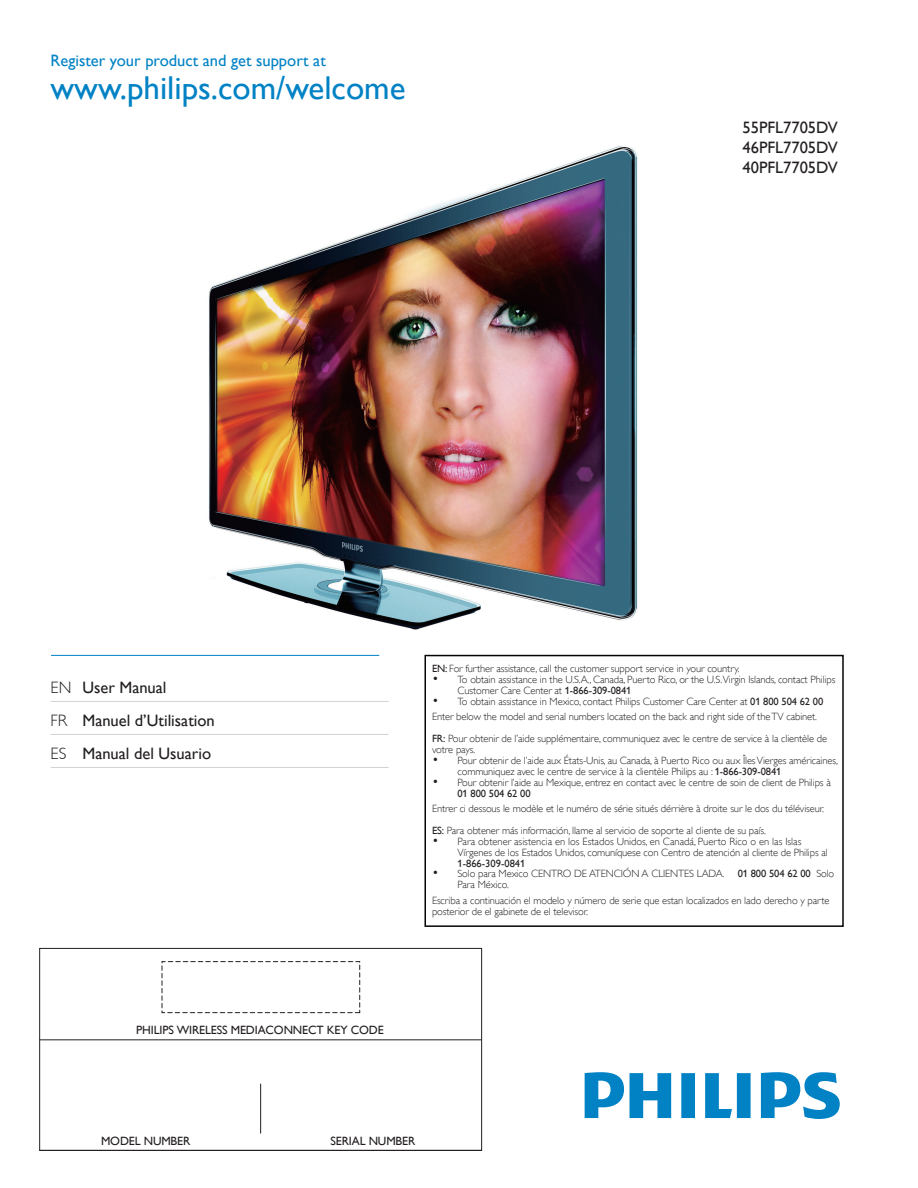
<style>
.page{position:relative;width:918px;height:1188px;background:#fff}
.page>*{position:absolute;margin:0;border:0;box-sizing:border-box;transform-origin:0 0}
.t1{font:33px "Gill Sans Alt One WGL";color:#0082c5}
.t2{font:16.5px/19.8px "Gill Sans Alt One WGL";color:#231f20;text-align:justify}
.t3{font:16.5px "Gill Sans Alt One WGL";color:#0082c5}
.t4{font:12px "Gill Sans Alt One WGL";letter-spacing:-.01em;color:#231f20}
.t5{font:10.5px/10.9px "Gill Sans Alt One WGL Light";letter-spacing:-.01em;color:#231f20}
.t6{font:10.5px "Gill Sans Alt One WGL";letter-spacing:-.005em;color:#231f20}
.s1{font-family:"Gill Sans Alt One WGL Light"}
.s2{font-family:"Gill Sans Alt One WGL"}
.s3{font-size:13.5px}
</style>
<div class="page">
<img style="left:209px;top:145px;width:429px;height:485px">
<div style="left:39px;top:948px;width:443px;height:203px;border:1px solid #231f20"></div>
<hr style="left:260px;top:1084px;width:1px;height:49px;background:#231f20">
<hr style="left:40px;top:1039px;width:442px;height:1px;background:#231f20">
<div style="left:162px;top:961px;width:198px;height:52px;border:1px dashed #231f20"></div>
<hr style="left:40px;top:1150px;width:442px;height:1px;background:#231f20">
<hr style="left:51px;top:655px;width:328px;height:1px;background:#0082c5">
<svg style="left:585px;top:1072px;width:255px;height:47px"></svg>
<hr style="left:51px;top:701px;width:338px;height:1px;background:#d1d2d4">
<hr style="left:51px;top:734px;width:338px;height:1px;background:#d1d2d4">
<hr style="left:51px;top:767px;width:338px;height:1px;background:#d1d2d4">
<div style="left:424px;top:655px;width:420px;height:272px;border:2px solid #040503"></div>
<h2 class="t3" style="left:51px;top:51px;width:277px">Register your product and get support at</h2>
<h1 class="t1" style="left:51px;top:68px;width:356px">www.philips.com/welcome</h1>
<h2 class="t2" style="left:742px;top:117px;width:97px">55PFL7 705DV 46PFL7 705DV 40PFL7 705DV</h2>
<h2 class="t2" style="left:51px;top:671px;width:166px;line-height:33px;text-align:left"><span class="s1">EN</span> User Manual<br><span class="s1">FR</span> Manuel d’Utilisation<br><span class="s1">ES</span> Manual del Usuario</h2>
<p class="t5" style="left:432px;top:663px;width:309px"><span class="s2">EN:</span> For further assistance, call the customer support service in your country.</p>
<p class="t5" style="left:458px;top:674px;width:379px;text-indent:-26px"><span class="s3">•</span> To obtain assistance in the U.S.A., Canada, Puerto Rico, or the U.S.Virgin Islands, contact Philips<br>Customer Care Center at <span class="s2">1-866-309-0841</span></p>
<p class="t5" style="left:432px;top:694px;width:393px;line-height:15.1px"><span class="s3">•</span> To obtain assistance in Mexico, contact Philips Customer Care Center at <span class="s2">01 800 504 62 00<br></span>Enter below the model and serial numbers located on the back and right side of the TV cabinet.</p>
<p class="t5" style="left:432px;top:733px;width:397px"><span class="s2">FR:</span> Pour obtenir de l’aide supplémentaire, communiquez avec le centre de service à la clientèle de votre pays.</p>
<p class="t5" style="left:458px;top:755px;width:382px;text-indent:-26px"><span class="s3">•</span> Pour obtenir de l’aide aux États-Unis, au Canada, à Puerto Rico ou aux Îles Vierges américaines, communiquez avec le centre de service à la clientèle Philips au : <span class="s2">1-866-309-0841</span></p>
<p class="t5" style="left:432px;top:777px;width:400px"><span class="s3">•</span> Pour obtenir l’aide au Mexique, entrez en contact avec le centre de soin de client de Philips à</p>
<p class="t6" style="left:458px;top:787px;width:75px">01 800 504 62 00</p>
<p class="t5" style="left:432px;top:797px;width:394px;line-height:21.9px">Entrer ci dessous le modèle et le numéro de série situés dérrière à droite sur le dos du téléviseur.<br><span class="s2">ES:</span> Para obtener más información, llame al servicio de soporte al cliente de su país.</p>
<p class="t5" style="left:458px;top:836px;width:372px;text-indent:-26px"><span class="s3">•</span> Para obtener asistencia en los Estados Unidos, en Canadá, Puerto Rico o en las Islas<br>Vírgenes de los Estados Unidos, comuníquese con Centro de atención al cliente de Philips al</p>
<p class="t6" style="left:458px;top:857px;width:69px">1-866-309-0841</p>
<p class="t5" style="left:458px;top:868px;width:378px;text-indent:-26px"><span class="s3">•</span> Solo para Mexico CENTRO DE ATENCIÓN A CLIENTES LADA. <span class="s2">01 800 504 62 00</span> Solo<br>Para México.</p>
<p class="t5" style="left:432px;top:895px;width:399px">Escriba a continuación el modelo y número de serie que estan localizados en lado derecho y parte posterior de el gabinete de el televisor.</p>
<p class="t4" style="left:136px;top:1023px;width:249px">PHILIPS WIRELESS MEDIACONNECT KEY CODE</p>
<p class="t4" style="left:101px;top:1134px;width:91px">MODEL NUMBER</p>
<p class="t4" style="left:331px;top:1134px;width:86px">SERIAL NUMBER</p>
</div>
